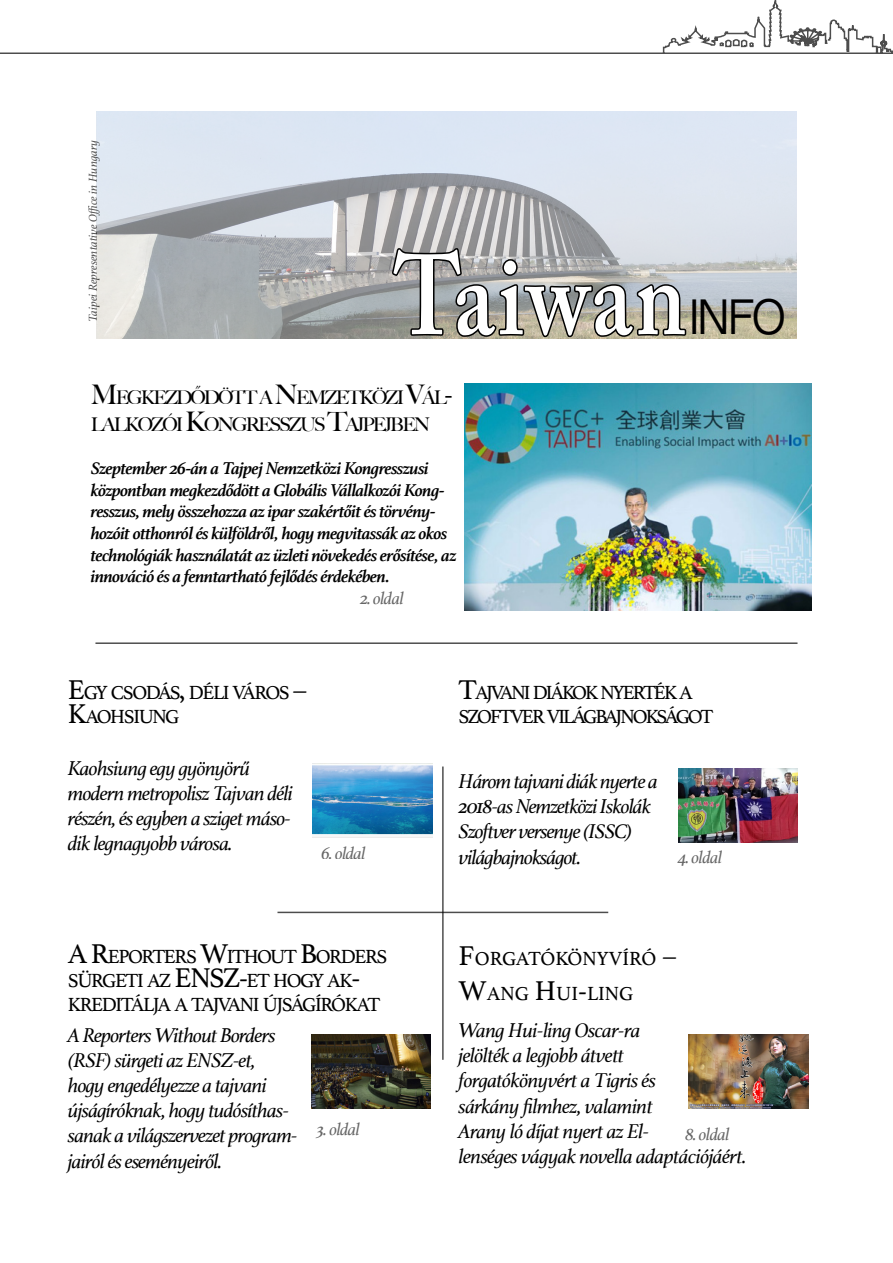
<style>
.page{position:relative;width:893px;height:1263px;background:#fff}
.page>*{position:absolute;margin:0;border:0;box-sizing:border-box;transform-origin:0 0}
.t1{font:600 112.5px "Adobe Caslon Pro";letter-spacing:.03em;color:#fff;scale:.82 1}
.t2{font:49.95px "Lao Sangam MN";color:#000}
.t3{font:italic 21px/25.2px "Athelas";letter-spacing:-.04em;color:#000}
.t4{font:19.95px/24px "Athelas";letter-spacing:-.07em;color:#000}
.t5{font:19.95px/24px "Athelas";letter-spacing:-.1em;color:#000}
.t6{font:19.95px/34.2px "Athelas";color:#000}
.t7{font:500 18.9px/27px "Big Caslon";letter-spacing:-.1em;color:#000}
.t8{font:italic 700 18px/21.6px "Athelas";letter-spacing:-.03em;color:#000}
.t9{font:italic 18px "Athelas";letter-spacing:-.04em;color:#000}
.t10{font:italic 12px "Athelas";color:#000}
.s1{font-size:27px}
.s2{font-size:28.5px}
</style>
<div class="page">
<img style="left:97px;top:111px;width:699px;height:227px">
<svg style="left:0;top:0;width:893px;height:54px"></svg>
<svg style="left:391px;top:246px;width:297px;height:93px;background:#8e8e8b"></svg>
<hr style="left:95px;top:642px;width:702px;height:2px;background:#000">
<hr style="left:277px;top:912px;width:331px;height:1px;background:#000">
<hr style="left:442px;top:766px;width:2px;height:294px;background:#000">
<img style="left:311px;top:1034px;width:119px;height:74px">
<img style="left:688px;top:1034px;width:120px;height:74px">
<img style="left:464px;top:384px;width:348px;height:226px">
<img style="left:313px;top:763px;width:119px;height:72px">
<img style="left:678px;top:769px;width:119px;height:74px">
<p class="t10" style="left:83px;top:322px;width:184px;rotate:-90deg">Taipei Representative Office in Hungary</p>
<h1 class="t1" style="left:394px;top:229px;width:357px">Taiwan</h1>
<h2 class="t2" style="left:688px;top:289px;width:100px">info</h2>
<p class="t7" style="left:91px;top:383px;width:363px"><span class="s1">M</span>EGKEZDŐDÖTT A <span class="s1">N</span>EMZETKÖZI <span class="s1">V</span>ÁL<span class="s1">-<br></span>LALKOZÓI <span class="s1">K</span>ONGRESSZUS <span class="s1">T</span>AJPEJBEN</p>
<p class="t8" style="left:91px;top:457px;width:367px">Szeptember 26-án a Tajpej Nemzetközi Kongresszusi központban megkezdődött a Globális Vállalkozói Kong&shy;resszus, mely összehozza az ipar szakértőit és törvény&shy;hozóit otthonról és külföldről, hogy megvitassák az okos technológiák használatát az üzleti növekedés erősítése, az innováció és a fenntartható fejlődés érdekében.</p>
<p class="t9" style="left:360px;top:584px;width:45px">2. oldal</p>
<p class="t4" style="left:68px;top:680px;width:241px"><span class="s2">E</span>GY CSODÁS<span class="s2">,</span> DÉLI VÁROS <span class="s2">–<br>K</span>AOHSIUNG</p>
<p class="t3" style="left:68px;top:755px;width:227px">Kaohsiung egy gyönyörű modern metropolisz Tajvan déli részén, és egyben a sziget máso&shy;dik legnagyobb városa.</p>
<p class="t9" style="left:321px;top:838px;width:46px">6. oldal</p>
<p class="t4" style="left:68px;top:944px;width:321px"><span class="s2">A R</span>EPORTERS <span class="s2">W</span>ITHOUT <span class="s2">B</span>ORDERS<br>SÜRGETI AZ <span class="s2">ENSZ-</span>ET HOGY AK<span class="s2">-<br></span>KREDITÁLJA A TAJVANI ÚJSÁGÍRÓKAT</p>
<p class="t3" style="left:68px;top:1021px;width:231px">A Reporters Without Borders (RSF) sürgeti az ENSZ-et, hogy engedélyezze a tajvani újságíróknak, hogy tudósíthas&shy;sanak a világszervezet program&shy;jairól és eseményeiről.</p>
<p class="t9" style="left:317px;top:1115px;width:45px">3. oldal</p>
<p class="t5" style="left:459px;top:680px;width:256px"><span class="s2">T</span>AJVANI DIÁKOK NYERTÉK A<br>SZOFTVER VILÁGBAJNOKSÁGOT</p>
<p class="t3" style="left:459px;top:768px;width:201px">Három tajvani diák nyerte a<br>2018-as Nemzetközi Iskolák<br>Szoftver versenye (ISSC) világbajnokságot.</p>
<p class="t9" style="left:678px;top:842px;width:46px">4. oldal</p>
<p class="t6" style="left:459px;top:941px;width:219px"><span class="s2">F</span>ORGATÓKÖNYVÍRÓ <span class="s2">–<br>W</span>ANG <span class="s2">H</span>UI<span class="s2">-</span>LING</p>
<p class="t3" style="left:459px;top:1017px;width:289px">Wang Hui-ling Oscar-ra<br>jelölték a legjobb átvett forgatókönyvért a Tigris és<br>sárkány filmhez, valamint<br>Arany ló díjat nyert az El-<br>lenséges vágyak novella adaptációjáért.</p>
<p class="t9" style="left:685px;top:1120px;width:46px">8. oldal</p>
</div>
